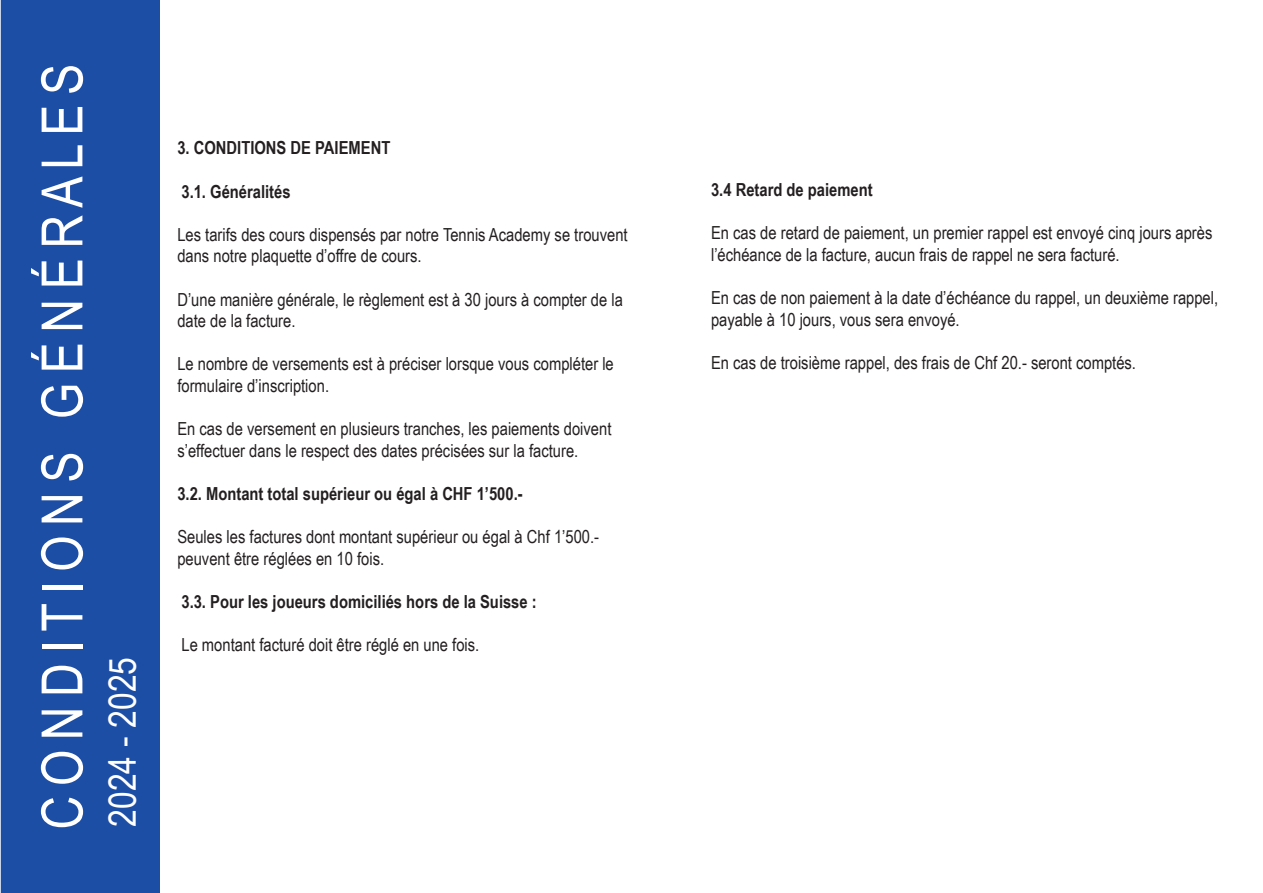
<style>
.page{position:relative;width:1263px;height:893px;background:#fff}
.page>*{position:absolute;margin:0;border:0;box-sizing:border-box;transform-origin:0 0}
.t1{font:57px "Arial Narrow";color:#fff}
.t2{font:37.5px "Arial Narrow";color:#fff;scale:1.04 1}
.t3{font:18px/21.6px "Arial Narrow";color:#231f20}
.t4{font:700 18px "Arial Narrow";color:#231f20}
</style>
<div class="page">
<div style="left:0;top:0;width:85px;height:893px;background:#1d4ea5"></div>
<div style="left:85px;top:0;width:74px;height:893px;background:#1d4ea5"></div>
<p class="t1" style="left:21px;top:829px;width:767px;rotate:-90deg">C O N D I T I O N S G É N É R A L E S</p>
<p class="t2" style="left:95px;top:827px;width:165px;rotate:-90deg">2024 - 2025</p>
<p class="t4" style="left:177px;top:134px;width:214px">3. CONDITIONS DE PAIEMENT</p>
<p class="t4" style="left:181px;top:178px;width:111px">3.1. Généralités</p>
<p class="t3" style="left:177px;top:223px;width:452px">Les tarifs des cours dispensés par notre Tennis Academy se trouvent dans notre plaquette d’offre de cours.</p>
<p class="t3" style="left:177px;top:288px;width:447px">D’une manière générale, le règlement est à 30 jours à compter de la date de la facture.</p>
<p class="t3" style="left:177px;top:353px;width:438px">Le nombre de versements est à préciser lorsque vous compléter le formulaire d’inscription.</p>
<p class="t3" style="left:177px;top:417px;width:436px">En cas de versement en plusieurs tranches, les paiements doivent s’effectuer dans le respect des dates précisées sur la facture.</p>
<p class="t4" style="left:177px;top:480px;width:347px">3.2. Montant total supérieur ou égal à CHF 1’500.-</p>
<p class="t3" style="left:177px;top:525px;width:423px">Seules les factures dont montant supérieur ou égal à Chf 1’500.- peuvent être réglées en 10 fois.</p>
<p class="t4" style="left:181px;top:588px;width:357px">3.3. Pour les joueurs domiciliés hors de la Suisse :</p>
<p class="t3" style="left:181px;top:633px;width:299px">Le montant facturé doit être réglé en une fois.</p>
<p class="t4" style="left:711px;top:176px;width:163px">3.4 Retard de paiement</p>
<p class="t3" style="left:711px;top:221px;width:503px">En cas de retard de paiement, un premier rappel est envoyé cinq jours après l’échéance de la facture, aucun frais de rappel ne sera facturé.</p>
<p class="t3" style="left:711px;top:286px;width:509px">En cas de non paiement à la date d’échéance du rappel, un deuxième rappel, payable à 10 jours, vous sera envoyé.</p>
<p class="t3" style="left:711px;top:351px;width:426px">En cas de troisième rappel, des frais de Chf 20.- seront comptés.</p>
</div>
